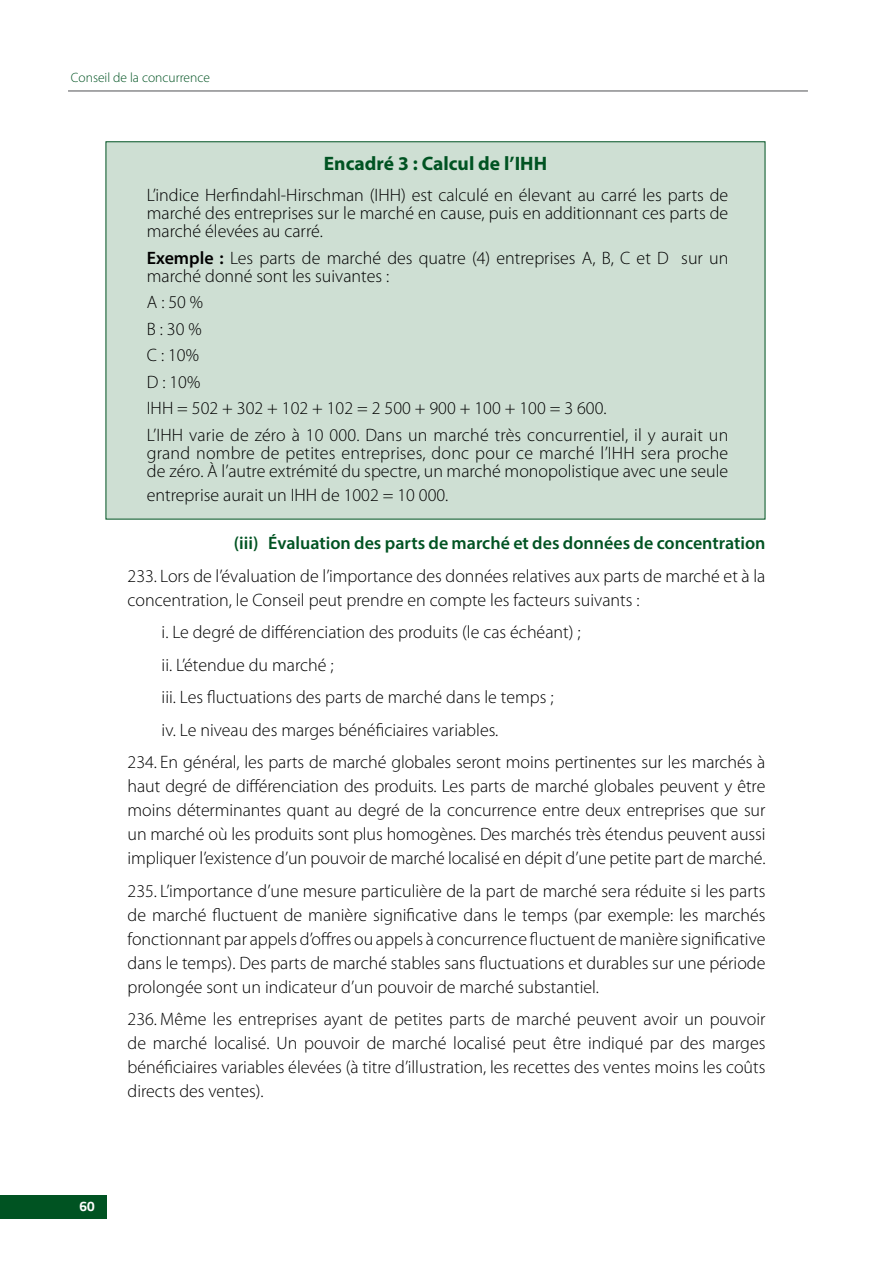
<style>
.page{position:relative;width:893px;height:1263px;background:#fff}
.page>*{position:absolute;margin:0;border:0;box-sizing:border-box;transform-origin:0 0}
.t1{font:700 19.5px "Myriad Pro";color:#005322}
.t2{font:300 18px/24px "Myriad Pro";color:#000}
.t3{font:600 18px "Myriad Pro";color:#005322}
.t4{font:300 13.5px "Myriad Pro";color:#005322}
.t5{font:700 13.5px "Cairo";color:#fff}
.s1{font-weight:600}
</style>
<div class="page">
<hr style="left:68px;top:90px;width:740px;height:2px;background:#636466">
<div style="left:0;top:1195px;width:106px;height:23px;background:#005322"></div>
<div style="left:106px;top:141px;width:659px;height:378px;background:#cedfd3"></div>
<p class="t4" style="left:71px;top:70px;width:140px">Conseil de la concurrence</p>
<p class="t1" style="left:324px;top:151px;width:225px">Encadré 3 : Calcul de l’IHH</p>
<p class="t2" style="left:147px;top:186px;width:583px;line-height:18px;text-align:justify">L’indice Herfindahl-Hirschman (IHH) est calculé en élevant au carré les parts de marché des entreprises sur le marché en cause, puis en additionnant ces parts de marché élevées au carré.</p>
<p class="t2" style="left:147px;top:248px;width:583px;line-height:18px"><span class="s1">Exemple :</span> Les parts de marché des quatre (4) entreprises A, B, C et D sur un marché donné sont les suivantes :</p>
<p class="t2" style="left:147px;top:289px;width:583px;line-height:26.5px">A : 50 %<br>B : 30 %<br>C : 10%<br>D : 10%<br>IHH = 502 + 302 + 102 + 102 = 2 500 + 900 + 100 + 100 = 3 600.<br>L’IHH varie de zéro à 10 000. Dans un marché très concurrentiel, il y aurait un</p>
<p class="t2" style="left:147px;top:443px;width:583px;line-height:18px">grand nombre de petites entreprises, donc pour ce marché l’IHH sera proche de zéro. À l’autre extrémité du spectre, un marché monopolistique avec une seule</p>
<p class="t2" style="left:147px;top:482px;width:303px">entreprise aurait un IHH de 1002 = 10 000.</p>
<p class="t3" style="left:234px;top:532px;width:533px">(iii) Évaluation des parts de marché et des données de concentration</p>
<p class="t2" style="left:128px;top:564px;width:639px">233. Lors de l’évaluation de l’importance des données relatives aux parts de marché et à la concentration, le Conseil peut prendre en compte les facteurs suivants :</p>
<p class="t2" style="left:162px;top:620px;width:421px">i. Le degré de différenciation des produits (le cas échéant) ;</p>
<p class="t2" style="left:162px;top:653px;width:174px">ii. L’étendue du marché ;</p>
<p class="t2" style="left:162px;top:685px;width:394px">iii. Les fluctuations des parts de marché dans le temps ;</p>
<p class="t2" style="left:162px;top:718px;width:338px">iv. Le niveau des marges bénéficiaires variables.</p>
<p class="t2" style="left:128px;top:750px;width:639px">234. En général, les parts de marché globales seront moins pertinentes sur les marchés à</p>
<p class="t2" style="left:128px;top:774px;width:639px;text-align:justify">haut degré de différenciation des produits. Les parts de marché globales peuvent y être moins déterminantes quant au degré de la concurrence entre deux entreprises que sur un marché où les produits sont plus homogènes. Des marchés très étendus peuvent aussi impliquer l’existence d’un pouvoir de marché localisé en dépit d’une petite part de marché.</p>
<p class="t2" style="left:128px;top:879px;width:639px;text-align:justify">235. L’importance d’une mesure particulière de la part de marché sera réduite si les parts de marché fluctuent de manière significative dans le temps (par exemple: les marchés fonctionnant par appels d’offres ou appels à concurrence fluctuent de manière significative dans le temps). Des parts de marché stables sans fluctuations et durables sur une période prolongée sont un indicateur d’un pouvoir de marché substantiel.</p>
<p class="t2" style="left:128px;top:1007px;width:639px;text-align:justify">236. Même les entreprises ayant de petites parts de marché peuvent avoir un pouvoir de marché localisé. Un pouvoir de marché localisé peut être indiqué par des marges bénéficiaires variables élevées (à titre d’illustration, les recettes des ventes moins les coûts directs des ventes).</p>
<p class="t5" style="left:79px;top:1198px;width:17px">60</p>
</div>
